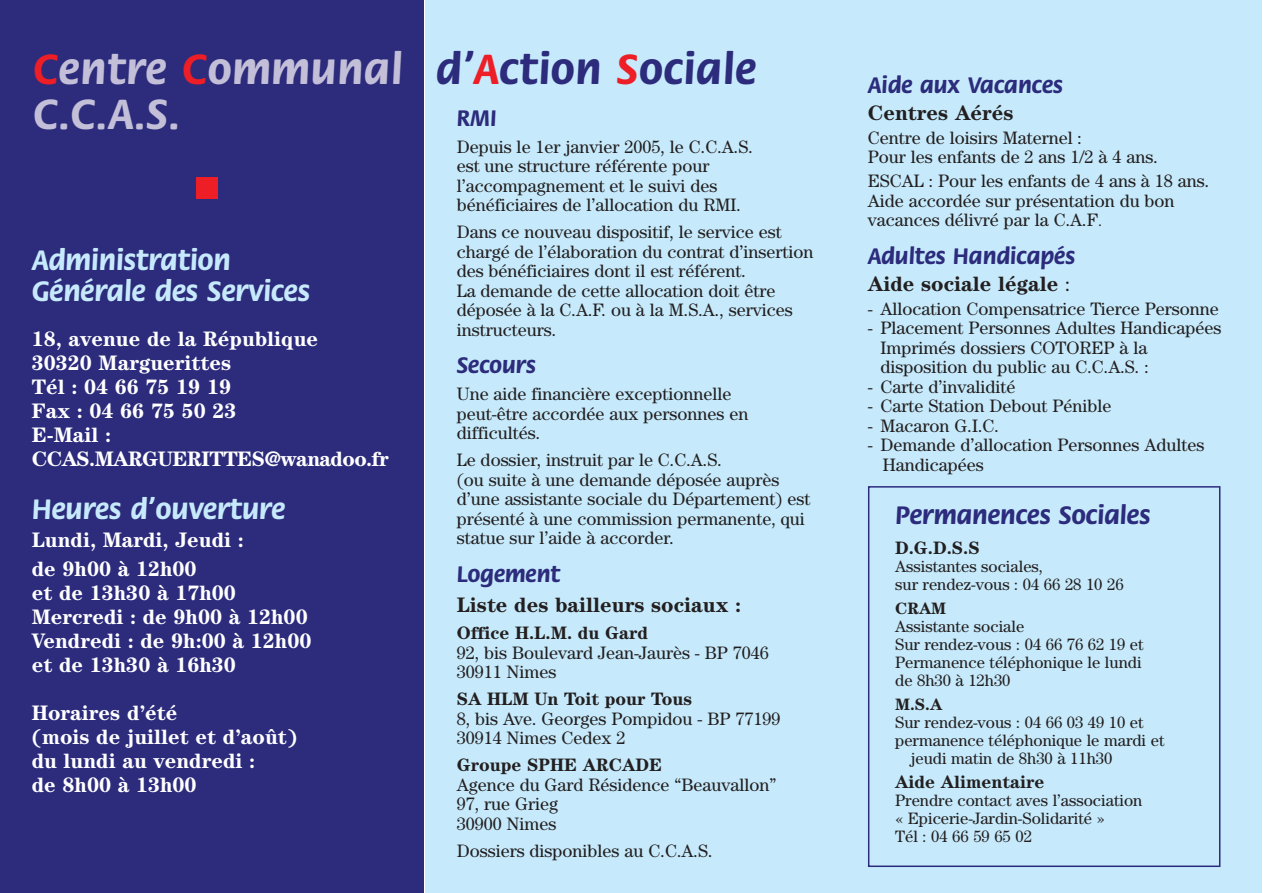
<style>
.page{position:relative;width:1263px;height:893px;background:#fff}
.page>*{position:absolute;margin:0;border:0;box-sizing:border-box;transform-origin:0 0}
.t1{font:700 45px/45px "Flora";letter-spacing:.02em;color:#c3bfd8}
.t2{font:700 30px/31.5px "Flora";color:#c6eafb}
.t3{font:700 27px "Flora";color:#2c2b7c}
.t4{font:700 24px "Flora";color:#2c2b7c}
.t5{font:700 21px/24px "Century";color:#fff}
.t6{font:700 21px "Century";color:#231f20}
.t7{font:18px/19.5px "Century";color:#231f20}
.t8{font:700 18px "Century";color:#231f20}
.t9{font:16.5px/18px "Century";color:#231f20}
.t10{font:700 16.5px "Century";color:#231f20}
.s1{color:#ed1e25}
.s2{color:#2c2b7c}
.s3{font-weight:300}
.s4{font-weight:400}
</style>
<div class="page">
<div style="left:425px;top:0;width:837px;height:892px;background:#c6eafb"></div>
<div style="left:868px;top:486px;width:353px;height:381px;border:2px solid #2c2b7c"></div>
<div style="left:0;top:0;width:424px;height:892px;background:#2c2b7c"></div>
<div style="left:196px;top:178px;width:21px;height:21px;background:#ed1e25"></div>
<h1 class="t1" style="left:33px;top:50px;width:725px"><span class="s1">C</span>entre <span class="s1">C</span>ommunal <span class="s2">d’</span><span class="s1">A</span><span class="s2">ction</span> <span class="s1">S</span><span class="s2">ociale<br></span>C.C.A.S.</h1>
<h3 class="t4" style="left:457px;top:108px;width:41px">RMI</h3>
<p class="t7" style="left:457px;top:138px;width:298px">Depuis le 1er janvier 2005, le C.C.A.S. est une structure référente pour l’accompagnement et le suivi des bénéficiaires de l’allocation du RMI.</p>
<p class="t7" style="left:457px;top:224px;width:358px">Dans ce nouveau dispositif, le service est chargé de l’élaboration du contrat d’insertion des bénéficiaires dont il est référent.<br>La demande de cette allocation doit être déposée à la C.A.F. ou à la M.S.A., services instructeurs.</p>
<h3 class="t4" style="left:457px;top:356px;width:81px">Secours</h3>
<p class="t7" style="left:457px;top:386px;width:293px">Une aide financière exceptionnelle peut-être accordée aux personnes en difficultés.</p>
<p class="t7" style="left:457px;top:452px;width:355px">Le dossier, instruit par le C.C.A.S.<br>(ou suite à une demande déposée auprès d’une assistante sociale du Département) est présenté à une commission permanente, qui statue sur l’aide à accorder.</p>
<h3 class="t4" style="left:457px;top:564px;width:105px">Logement</h3>
<p class="t6" style="left:457px;top:597px;width:286px">Liste des bailleurs sociaux :</p>
<p class="t8" style="left:457px;top:626px;width:193px">Office H.L.M. du Gard</p>
<p class="t7" style="left:457px;top:644px;width:314px">92, bis Boulevard Jean-Jaurès - BP 7046<br>30911 Nimes</p>
<p class="t8" style="left:457px;top:692px;width:237px">SA HLM Un Toit pour Tous</p>
<p class="t7" style="left:457px;top:710px;width:325px">8, bis Ave. Georges Pompidou - BP 77199<br>30914 Nimes Cedex 2</p>
<p class="t8" style="left:457px;top:758px;width:207px">Groupe SPHE ARCADE</p>
<p class="t7" style="left:457px;top:776px;width:321px">Agence du Gard Résidence “Beauvallon”<br>97, rue Grieg<br>30900 Nimes</p>
<p class="t7" style="left:457px;top:842px;width:257px">Dossiers disponibles au C.C.A.S.</p>
<h2 class="t2" style="left:32px;top:246px;width:280px">Administration<br>Générale des Services</h2>
<p class="t5" style="left:32px;top:329px;width:359px">18, avenue de la République<br>30320 Marguerittes<br>Tél : 04 66 75 19 19<br>Fax : 04 66 75 50 23<br>E-Mail :<br>CCAS.MARGUERITTES@wanadoo.fr</p>
<h2 class="t2" style="left:32px;top:495px;width:255px">Heures d’ouverture</h2>
<p class="t5" style="left:32px;top:527px;width:214px;line-height:28.5px">Lundi, Mardi, Jeudi : de 9h00 à 12h00</p>
<p class="t5" style="left:32px;top:582px;width:281px">et de 13h30 à 17h00<br>Mercredi : de 9h00 à 12h00<br>Vendredi : de 9h:00 à 12h00 et de 13h30 à 16h30</p>
<p class="t5" style="left:32px;top:702px;width:267px">Horaires d’été<br>(mois de juillet et d’août) du lundi au vendredi :<br>de 8h00 à 13h00</p>
<h3 class="t4" style="left:868px;top:75px;width:197px">Aide aux Vacances</h3>
<p class="t6" style="left:868px;top:105px;width:147px">Centres Aérés</p>
<p class="t7" style="left:868px;top:129px;width:292px">Centre de loisirs Maternel :<br>Pour les enfants de 2 ans 1/2 à 4 ans.</p>
<p class="t7" style="left:868px;top:173px;width:343px">ESCAL : Pour les enfants de 4 ans à 18 ans.<br>Aide accordée sur présentation du bon vacances délivré par la C.A.F<span class="s3">.</span></p>
<h3 class="t4" style="left:868px;top:246px;width:209px">Adultes Handicapés</h3>
<p class="t6" style="left:868px;top:276px;width:204px">Aide sociale légale <span class="s4">:</span></p>
<p class="t7" style="left:868px;top:300px;width:352px">- Allocation Compensatrice Tierce Personne</p>
<p class="t7" style="left:881px;top:320px;width:342px;text-indent:-13px">- Placement Personnes Adultes Handicapées<br>Imprimés dossiers COTOREP à la disposition du public au C.C.A.S. :</p>
<p class="t7" style="left:868px;top:378px;width:149px">- Carte d’invalidité</p>
<p class="t7" style="left:868px;top:398px;width:245px">- Carte Station Debout Pénible</p>
<p class="t7" style="left:868px;top:417px;width:133px">- Macaron G.I.C.</p>
<p class="t7" style="left:883px;top:437px;width:323px;text-indent:-15px">- Demande d’allocation Personnes Adultes<br>Handicapées</p>
<h3 class="t3" style="left:895px;top:504px;width:257px">Permanences Sociales</h3>
<p class="t8" style="left:895px;top:542px;width:86px">D.G.D.S.S</p>
<p class="t9" style="left:895px;top:559px;width:230px">Assistantes sociales,<br>sur rendez-vous : 04 66 28 10 26</p>
<p class="t10" style="left:895px;top:603px;width:53px">CRAM</p>
<p class="t9" style="left:895px;top:619px;width:250px">Assistante sociale<br>Sur rendez-vous : 04 66 76 62 19 et<br>Permanence téléphonique le lundi de 8h30 à 12h30</p>
<p class="t10" style="left:895px;top:699px;width:49px">M.S.A</p>
<p class="t9" style="left:895px;top:715px;width:250px">Sur rendez-vous : 04 66 03 49 10 et</p>
<p class="t9" style="left:895px;top:733px;width:271px">permanence téléphonique le mardi et</p>
<p class="t9" style="left:911px;top:751px;width:203px">jeudi matin de 8h30 à 11h30</p>
<p class="t8" style="left:895px;top:776px;width:151px">Aide Alimentaire</p>
<p class="t9" style="left:895px;top:793px;width:249px">Prendre contact aves l’association « Epicerie-Jardin-Solidarité »<br>Tél : 04 66 59 65 02</p>
</div>
